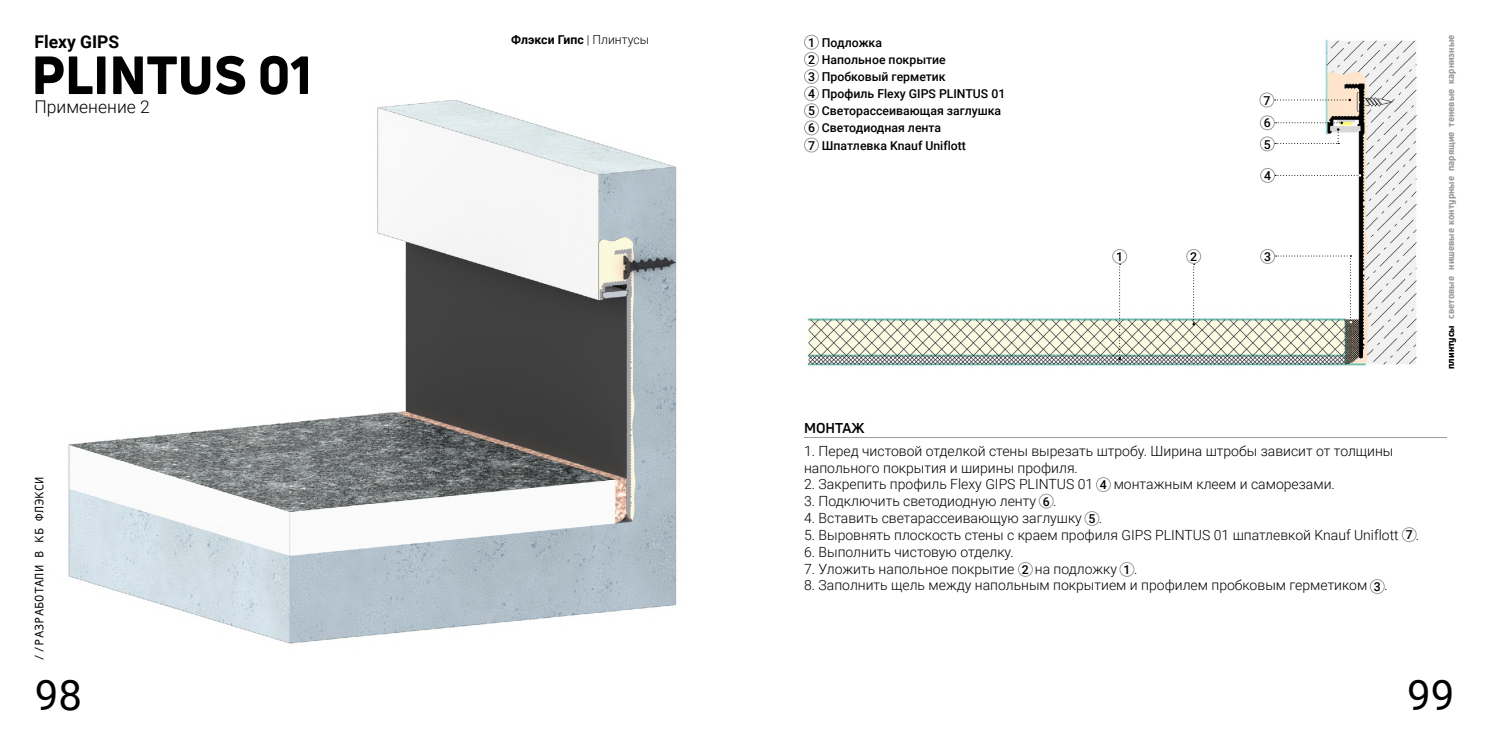
<style>
.page{position:relative;width:1489px;height:745px;background:#fff}
.page>*{position:absolute;margin:0;border:0;box-sizing:border-box;transform-origin:0 0}
.t1{font:800 52.5px "Uni Neue";color:#000}
.t2{font:42px "Roboto";color:#000}
.t3{font:300 17.5px "Roboto";color:#000}
.t4{font:700 17.5px "Roboto";color:#000}
.t5{font:300 14px/16.8px "Roboto";color:#000}
.t6{font:700 14px "Uni Neue";color:#000}
.t7{font:500 12.25px/17.2px "Roboto";color:#000}
.t8{font:12.25px "Andale Mono";color:#000}
.t9{font:700 12.25px "Roboto";color:#000}
.t10{font:800 9.62px "Uni Neue";color:#9d9d9c}
.t11{font:800 9.62px "Uni Neue";color:#000}
.s1{font-weight:300}
</style>
<div class="page">
<img style="left:68px;top:100px;width:609px;height:544px">
<img style="left:804px;top:37px;width:613px;height:329px">
<div style="left:1259px;top:92px;width:15px;height:15px;border:1px solid #9d9d9c;border-radius:50%"></div>
<div style="left:1259px;top:115px;width:15px;height:15px;border:1px solid #9d9d9c;border-radius:50%"></div>
<div style="left:1259px;top:136px;width:15px;height:15px;border:1px solid #9d9d9c;border-radius:50%"></div>
<div style="left:1259px;top:168px;width:15px;height:15px;border:1px solid #9d9d9c;border-radius:50%"></div>
<div style="left:1259px;top:249px;width:15px;height:15px;border:1px solid #9d9d9c;border-radius:50%"></div>
<div style="left:804px;top:35px;width:15px;height:15px;border:1px solid #9d9d9c;border-radius:50%"></div>
<div style="left:804px;top:52px;width:15px;height:15px;border:1px solid #9d9d9c;border-radius:50%"></div>
<div style="left:804px;top:69px;width:15px;height:15px;border:1px solid #9d9d9c;border-radius:50%"></div>
<div style="left:804px;top:86px;width:15px;height:15px;border:1px solid #9d9d9c;border-radius:50%"></div>
<div style="left:804px;top:103px;width:15px;height:15px;border:1px solid #9d9d9c;border-radius:50%"></div>
<div style="left:804px;top:120px;width:15px;height:15px;border:1px solid #9d9d9c;border-radius:50%"></div>
<svg style="left:1274px;top:99px;width:76px;height:2px"></svg>
<svg style="left:1275px;top:121px;width:67px;height:23px"></svg>
<svg style="left:1275px;top:174px;width:86px;height:2px"></svg>
<svg style="left:1275px;top:255px;width:76px;height:68px"></svg>
<div style="left:1186px;top:249px;width:14px;height:15px;border:1px solid #9d9d9c;border-radius:50%"></div>
<svg style="left:1192px;top:264px;width:2px;height:61px"></svg>
<div style="left:1112px;top:249px;width:14px;height:15px;border:1px solid #9d9d9c;border-radius:50%"></div>
<svg style="left:1118px;top:264px;width:2px;height:96px"></svg>
<div style="left:804px;top:137px;width:15px;height:15px;border:1px solid #9d9d9c;border-radius:50%"></div>
<div style="left:1095px;top:477px;width:15px;height:14px;border:1px solid #9d9d9c;border-radius:50%"></div>
<div style="left:1119px;top:561px;width:15px;height:15px;border:1px solid #9d9d9c;border-radius:50%"></div>
<hr style="left:804px;top:437px;width:642px;height:1px;background:#9d9d9c">
<div style="left:1017px;top:561px;width:15px;height:15px;border:1px solid #9d9d9c;border-radius:50%"></div>
<div style="left:1369px;top:578px;width:15px;height:15px;border:1px solid #9d9d9c;border-radius:50%"></div>
<div style="left:1038px;top:493px;width:15px;height:15px;border:1px solid #9d9d9c;border-radius:50%"></div>
<div style="left:1084px;top:510px;width:15px;height:15px;border:1px solid #9d9d9c;border-radius:50%"></div>
<div style="left:1401px;top:527px;width:15px;height:14px;border:1px solid #9d9d9c;border-radius:50%"></div>
<p class="t4" style="left:34px;top:29px;width:86px">Flexy GIPS</p>
<p class="t9" style="left:511px;top:31px;width:139px">Флэкси Гипс <span class="s1">| Плинтусы</span></p>
<p class="t7" style="left:808px;top:33px;width:75px">1 Подложка</p>
<p class="t7" style="left:821px;top:68px;width:125px">Пробковый герметик</p>
<p class="t7" style="left:808px;top:50px;width:195px">2 Напольное покрытие<br>3<br>4<br>5 Светорассеивающая заглушка</p>
<h1 class="t1" style="left:31px;top:40px;width:281px">PLINTUS 01</h1>
<p class="t7" style="left:821px;top:85px;width:185px">Профиль Flexy GIPS PLINTUS 01</p>
<p class="t7" style="left:808px;top:119px;width:135px">6 Светодиодная лента</p>
<p class="t3" style="left:34px;top:95px;width:117px">Применение 2</p>
<p class="t7" style="left:1263px;top:88px;width:9px;line-height:22.8px">7<br>6</p>
<p class="t7" style="left:1263px;top:135px;width:8px">5</p>
<p class="t7" style="left:1263px;top:166px;width:8px">4</p>
<p class="t7" style="left:808px;top:136px;width:159px">7 Шпатлевка Knauf Uniflott</p>
<p class="t8" style="left:31px;top:660px;width:185px;rotate:-90deg">//РАЗРАБОТАЛИ В КБ ФЛЭКСИ</p>
<p class="t7" style="left:1116px;top:247px;width:8px">1</p>
<p class="t7" style="left:1190px;top:247px;width:8px">2</p>
<p class="t7" style="left:1263px;top:247px;width:8px">3</p>
<p class="t6" style="left:804px;top:418px;width:62px">МОНТАЖ</p>
<p class="t5" style="left:804px;top:441px;width:591px">1. Перед чистовой отделкой стены вырезать штробу. Ширина штробы зависит от толщины напольного покрытия и ширины профиля.</p>
<p class="t5" style="left:804px;top:475px;width:291px">2. Закрепить профиль Flexy GIPS PLINTUS 01</p>
<p class="t5" style="left:1113px;top:475px;width:223px">монтажным клеем и саморезами.</p>
<p class="t5" style="left:804px;top:492px;width:254px">3. Подключить светодиодную ленту .</p>
<p class="t5" style="left:804px;top:509px;width:300px">4. Вставить светарассеивающую заглушку .</p>
<p class="t5" style="left:804px;top:525px;width:616px">5. Выровнять плоскость стены с краем профиля GIPS PLINTUS 01 шпатлевкой Knauf Uniflott .</p>
<p class="t5" style="left:804px;top:542px;width:211px">6. Выполнить чистовую отделку.</p>
<p class="t5" style="left:804px;top:559px;width:212px">7. Уложить напольное покрытие</p>
<p class="t5" style="left:1034px;top:559px;width:104px">на подложку .</p>
<p class="t5" style="left:804px;top:576px;width:585px">8. Заполнить щель между напольным покрытием и профилем пробковым герметиком .</p>
<p class="t7" style="left:1099px;top:475px;width:8px">4</p>
<p class="t7" style="left:1042px;top:492px;width:8px">6</p>
<p class="t7" style="left:1088px;top:509px;width:8px">5</p>
<p class="t7" style="left:1405px;top:525px;width:8px">7</p>
<p class="t7" style="left:1021px;top:560px;width:8px">2</p>
<p class="t7" style="left:1123px;top:560px;width:8px">1</p>
<p class="t7" style="left:1373px;top:577px;width:8px">3</p>
<p class="t10" style="left:1444px;top:84px;width:51px;rotate:-90deg">карнизные</p>
<p class="t10" style="left:1444px;top:126px;width:39px;rotate:-90deg">теневые</p>
<p class="t10" style="left:1444px;top:318px;width:188px;rotate:-90deg">световые нишевые контурные парящие</p>
<p class="t11" style="left:1444px;top:369px;width:45px;rotate:-90deg">плинтусы</p>
<h2 class="t2" style="left:35px;top:665px;width:49px">98</h2>
<h2 class="t2" style="left:1406px;top:665px;width:49px">99</h2>
</div>
